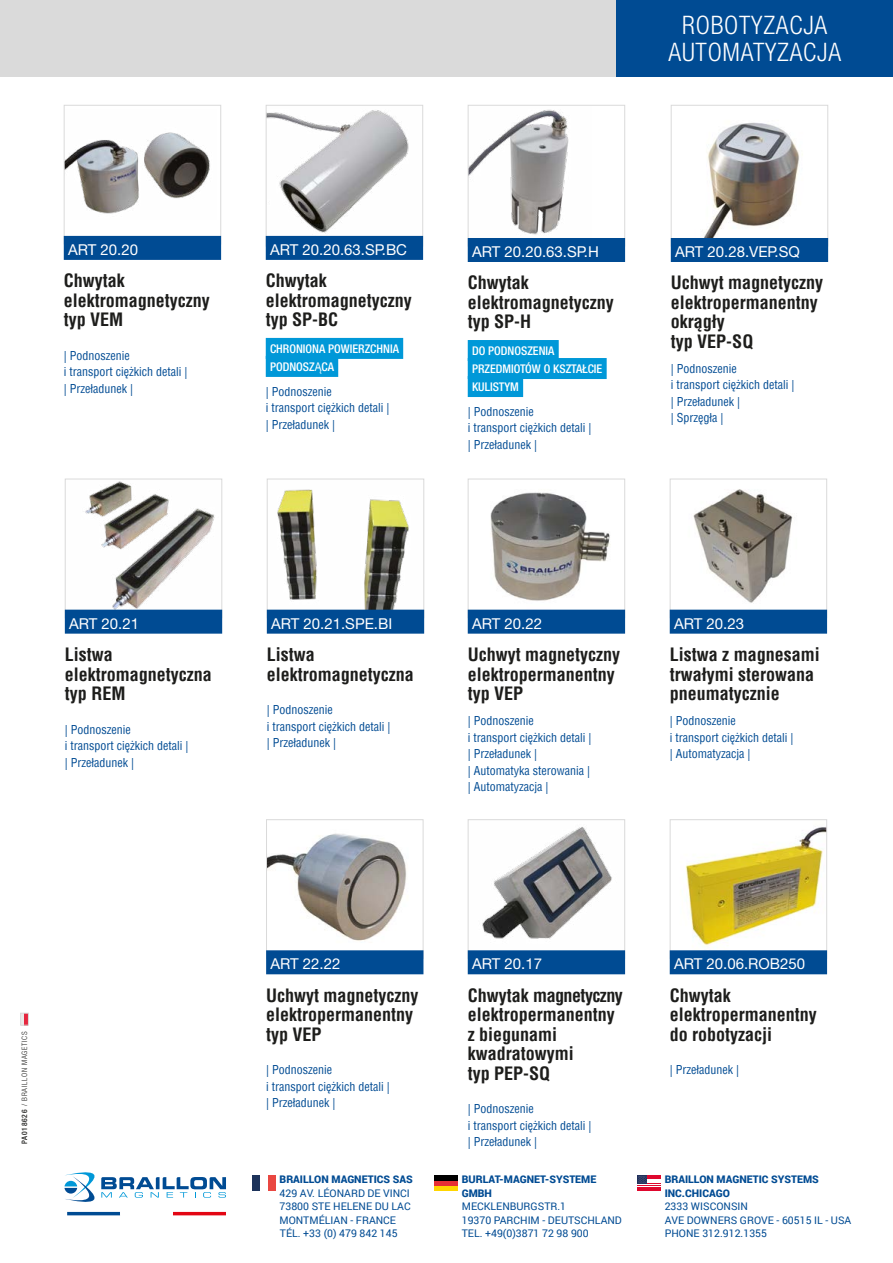
<style>
.page{position:relative;width:893px;height:1263px;background:#fff}
.page>*{position:absolute;margin:0;border:0;box-sizing:border-box;transform-origin:0 0}
.t1{font:300 condensed 25.5px/27px "Helvetica Neue LT Std";letter-spacing:.03em;color:#fff;text-align:center}
.TITRE_POLSKI{font:700 condensed 18px/19.5px "Helvetica";color:#1d1d1b}
.REF{font:15px "Helvetica Neue LT Std";color:#fff}
.application{font:condensed 12px/16.5px "Helvetica";color:#004b93}
.application_sans_ret{font:condensed 12px/16.5px "Helvetica";color:#004b93}
.leplus{font:500 condensed 12px "Helvetica Neue LT Std";color:#fff}
.code{font:10.5px/13.5px "Roboto";color:#004b93}
.code-2{font:900 10.5px "Roboto";color:#004b93}
.t2{font:300 condensed 7.5px "Helvetica Neue LT Std";letter-spacing:.1em;color:#1d1d1b}
.s1{font-family:"Arial";font-weight:400;font-stretch:normal}
.s2{font-weight:500}
.s3{font-weight:900}
</style>
<div class="page">
<svg style="left:22px;top:1015px;width:3px;height:8px"></svg>
<svg style="left:25px;top:1015px;width:2px;height:8px"></svg>
<div style="left:20px;top:1013px;width:9px;height:12px;border:1px solid #dadada"></div>
<svg style="left:65px;top:1172px;width:161px;height:43px"></svg>
<div style="left:253px;top:1175px;width:7px;height:16px;background:#1d335b"></div>
<div style="left:268px;top:1175px;width:8px;height:16px;background:#e94741"></div>
<div style="left:435px;top:1185px;width:23px;height:6px;background:#ffd600"></div>
<div style="left:435px;top:1180px;width:23px;height:5px;background:#e72f35"></div>
<div style="left:435px;top:1175px;width:23px;height:5px;background:#000"></div>
<hr style="left:638px;top:1189px;width:23px;height:2px;background:#df082e">
<svg style="left:638px;top:1175px;width:23px;height:14px"></svg>
<div style="left:0;top:0;width:893px;height:77px;background:#dadada"></div>
<div style="left:617px;top:0;width:276px;height:77px;background:#004b93"></div>
<img style="left:470px;top:109px;width:99px;height:126px">
<div style="left:468px;top:105px;width:157px;height:141px;border:1px solid #dadada"></div>
<img style="left:268px;top:110px;width:153px;height:126px">
<div style="left:266px;top:105px;width:157px;height:141px;border:1px solid #dadada"></div>
<img style="left:703px;top:122px;width:100px;height:116px">
<div style="left:671px;top:105px;width:157px;height:141px;border:1px solid #dadada"></div>
<img style="left:66px;top:132px;width:144px;height:82px">
<div style="left:64px;top:105px;width:157px;height:139px;border:1px solid #dadada"></div>
<img style="left:67px;top:481px;width:153px;height:129px">
<div style="left:65px;top:479px;width:157px;height:139px;border:1px solid #dadada"></div>
<img style="left:470px;top:492px;width:153px;height:118px">
<div style="left:468px;top:479px;width:157px;height:139px;border:1px solid #dadada"></div>
<img style="left:268px;top:833px;width:139px;height:108px">
<div style="left:266px;top:819px;width:157px;height:140px;border:1px solid #dadada"></div>
<img style="left:685px;top:827px;width:140px;height:119px">
<div style="left:670px;top:819px;width:157px;height:140px;border:1px solid #dadada"></div>
<img style="left:269px;top:489px;width:153px;height:121px">
<div style="left:267px;top:479px;width:157px;height:139px;border:1px solid #dadada"></div>
<img style="left:676px;top:489px;width:148px;height:121px">
<div style="left:670px;top:479px;width:157px;height:139px;border:1px solid #dadada"></div>
<img style="left:482px;top:827px;width:130px;height:112px">
<div style="left:468px;top:819px;width:157px;height:140px;border:1px solid #dadada"></div>
<div style="left:468px;top:238px;width:157px;height:24px;background:#004b93"></div>
<div style="left:468px;top:340px;width:91px;height:21px;background:#0098d8"></div>
<div style="left:468px;top:358px;width:139px;height:21px;background:#0098d8"></div>
<div style="left:468px;top:376px;width:55px;height:21px;background:#0098d8"></div>
<div style="left:671px;top:238px;width:157px;height:24px;background:#004b93"></div>
<div style="left:64px;top:236px;width:157px;height:24px;background:#004b93"></div>
<div style="left:266px;top:236px;width:157px;height:24px;background:#004b93"></div>
<div style="left:266px;top:338px;width:137px;height:21px;background:#0098d8"></div>
<div style="left:266px;top:356px;width:72px;height:21px;background:#0098d8"></div>
<div style="left:65px;top:610px;width:157px;height:24px;background:#004b93"></div>
<div style="left:468px;top:610px;width:157px;height:24px;background:#004b93"></div>
<div style="left:267px;top:610px;width:157px;height:24px;background:#004b93"></div>
<div style="left:670px;top:610px;width:157px;height:24px;background:#004b93"></div>
<div style="left:266px;top:950px;width:157px;height:24px;background:#004b93"></div>
<div style="left:670px;top:950px;width:157px;height:24px;background:#004b93"></div>
<div style="left:468px;top:950px;width:157px;height:24px;background:#004b93"></div>
<p class="t1" style="left:668px;top:11px;width:174px">ROBOTYZACJA<br>AUTOMATYZACJA</p>
<p class="REF" style="left:68px;top:241px;width:72px">ART 20.20</p>
<p class="TITRE_POLSKI" style="left:64px;top:271px;width:147px">Chwytak elektromagnetyczny typ VEM</p>
<p class="application" style="left:64px;top:347px;width:125px">| Podnoszenie<br>i transport ciężkich detali | | Przeładunek |</p>
<p class="REF" style="left:270px;top:241px;width:139px">ART 20.20.63.SP.BC</p>
<p class="TITRE_POLSKI" style="left:266px;top:271px;width:147px">Chwytak elektromagnetyczny typ SP-BC</p>
<p class="leplus" style="left:270px;top:341px;width:130px">CHRONIONA POWIERZCHNIA</p>
<p class="leplus" style="left:270px;top:359px;width:65px">PODNOSZ<span class="s1">Ą</span>CA</p>
<p class="application" style="left:266px;top:383px;width:125px">| Podnoszenie<br>i transport ciężkich detali | | Przeładunek |</p>
<p class="REF" style="left:472px;top:243px;width:128px">ART 20.20.63.SP.H</p>
<p class="TITRE_POLSKI" style="left:468px;top:273px;width:147px">Chwytak elektromagnetyczny typ SP-H</p>
<p class="leplus" style="left:472px;top:343px;width:84px">DO PODNOSZENIA</p>
<p class="leplus" style="left:472px;top:361px;width:132px">PRZEDMIOTÓW O KSZTAŁCIE</p>
<p class="leplus" style="left:472px;top:379px;width:48px">KULISTYM</p>
<p class="application" style="left:468px;top:403px;width:125px">| Podnoszenie<br>i transport ciężkich detali | | Przeładunek |</p>
<p class="REF" style="left:675px;top:243px;width:126px">ART 20.28.VEP.SQ</p>
<p class="TITRE_POLSKI" style="left:671px;top:273px;width:154px">Uchwyt magnetyczny elektropermanentny okrągły<br>typ VEP-SQ</p>
<p class="application_sans_ret" style="left:671px;top:360px;width:125px">| Podnoszenie<br>i transport ciężkich detali | | Przeładunek |<br>| Sprzęgła |</p>
<p class="REF" style="left:69px;top:614px;width:72px">ART 20.21</p>
<p class="TITRE_POLSKI" style="left:65px;top:645px;width:148px">Listwa elektromagnetyczna typ REM</p>
<p class="application" style="left:65px;top:721px;width:125px">| Podnoszenie<br>i transport ciężkich detali | | Przeładunek |</p>
<p class="REF" style="left:271px;top:614px;width:123px">ART 20.21.SPE.BI</p>
<p class="TITRE_POLSKI" style="left:267px;top:645px;width:148px">Listwa elektromagnetyczna</p>
<p class="application" style="left:267px;top:701px;width:125px">| Podnoszenie<br>i transport ciężkich detali | | Przeładunek |</p>
<p class="REF" style="left:472px;top:614px;width:72px">ART 20.22</p>
<p class="TITRE_POLSKI" style="left:468px;top:645px;width:154px">Uchwyt magnetyczny elektropermanentny typ VEP</p>
<p class="application_sans_ret" style="left:468px;top:712px;width:125px">| Podnoszenie<br>i transport ciężkich detali | | Przeładunek |<br>| Automatyka sterowania | | Automatyzacja |</p>
<p class="REF" style="left:674px;top:614px;width:72px">ART 20.23</p>
<p class="TITRE_POLSKI" style="left:670px;top:645px;width:152px">Listwa z magnesami trwałymi sterowana pneumatycznie</p>
<p class="application_sans_ret" style="left:670px;top:712px;width:125px">| Podnoszenie<br>i transport ciężkich detali | | Automatyzacja |</p>
<p class="t2" style="left:20px;top:1144px;width:114px;rotate:-90deg"><span class="s2">PA018626</span> / BRAILLON MAGETICS</p>
<p class="REF" style="left:270px;top:955px;width:72px">ART 22.22</p>
<p class="TITRE_POLSKI" style="left:266px;top:985px;width:154px">Uchwyt magnetyczny elektropermanentny typ VEP</p>
<p class="application" style="left:266px;top:1061px;width:125px">| Podnoszenie<br>i transport ciężkich detali | | Przeładunek |</p>
<p class="code" style="left:280px;top:1172px;width:135px"><span class="s3">BRAILLON MAGNETICS SAS<br></span>429 AV. LÉONARD DE VINCI<br>73800 STE HELENE DU LAC<br>MONTMÉLIAN - FRANCE</p>
<p class="code" style="left:280px;top:1226px;width:119px">TÉL. +33 (0) 479 842 145</p>
<p class="REF" style="left:472px;top:955px;width:72px">ART 20.17</p>
<p class="TITRE_POLSKI" style="left:468px;top:985px;width:157px">Chwytak magnetyczny elektropermanentny z biegunami kwadratowymi<br>typ PEP-SQ</p>
<p class="application" style="left:468px;top:1100px;width:125px">| Podnoszenie<br>i transport ciężkich detali | | Przeładunek |</p>
<p class="code-2" style="left:462px;top:1172px;width:136px">BURLAT-MAGNET-SYSTEME</p>
<p class="code-2" style="left:462px;top:1185px;width:32px">GMBH</p>
<p class="code" style="left:462px;top:1199px;width:162px">MECKLENBURGSTR.1<br>19370 PARCHIM - DEUTSCHLAND<br>TEL. +49(0)3871 72 98 900</p>
<p class="REF" style="left:674px;top:955px;width:133px">ART 20.06.ROB250</p>
<p class="TITRE_POLSKI" style="left:670px;top:985px;width:148px">Chwytak elektropermanentny do robotyzacji</p>
<p class="application" style="left:670px;top:1061px;width:71px">| Przeładunek |</p>
<p class="code-2" style="left:665px;top:1172px;width:156px">BRAILLON MAGNETIC SYSTEMS</p>
<p class="code-2" style="left:665px;top:1185px;width:67px">INC.CHICAGO</p>
<p class="code" style="left:665px;top:1199px;width:188px">2333 WISCONSIN<br>AVE DOWNERS GROVE - 60515 IL - USA<br>PHONE 312.912.1355</p>
</div>
